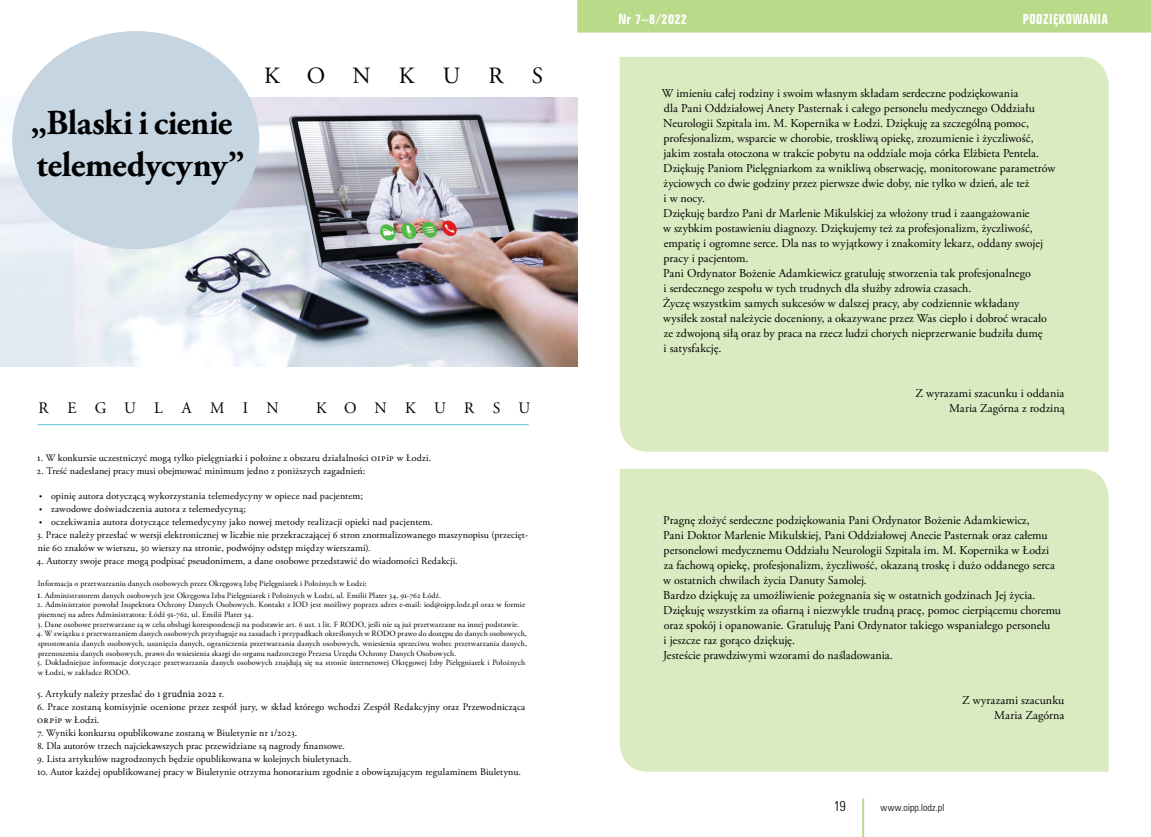
<style>
.page{position:relative;width:1151px;height:837px;background:#fff}
.page>*{position:absolute;margin:0;border:0;box-sizing:border-box;transform-origin:0 0}
.t1{font:700 35px/42px "Adobe Garamond Pro";letter-spacing:-.015em;color:#000}
.t2{font:23.2px "Adobe Garamond Pro";color:#000}
.t3{font:16px "Adobe Garamond Pro";letter-spacing:1.18em;color:#000}
.t4{font:700 condensed 14px "Folio BT";letter-spacing:.025em;color:#fff}
.t5{font:300 condensed 14px "Zurich BT";color:#000}
.t6{font:12px/15px "Adobe Garamond Pro";color:#000}
.t7{font:10px/13px "Adobe Garamond Pro";letter-spacing:.01em;color:#000}
.t8{font:300 condensed 10px "Zurich BT";letter-spacing:.01em;color:#000}
.t9{font:8px/9.6px "Adobe Garamond Pro";letter-spacing:.015em;color:#000}
.s1{font-family:"Minion Pro"}
.s2{font-size:10.5px}
.s3{font-size:8px}
.s4{font-family:"Minion Pro";font-size:10px}
</style>
<div class="page">
<hr style="left:862px;top:798px;width:2px;height:38px;background:#b9da89">
<div style="left:577px;top:0;width:574px;height:33px;background:#b9da89"></div>
<div style="left:620px;top:57px;width:489px;height:394px;background:#daebc1"></div>
<div style="left:620px;top:468px;width:489px;height:303px;background:#daebc1"></div>
<img style="left:0;top:97px;width:577px;height:269px">
<hr style="left:38px;top:424px;width:491px;height:1px;background:#56c5d0">
<div style="left:12px;top:31px;width:247px;height:218px;background:#c5d5e2;border-radius:50%"></div>
<h1 class="t1" style="left:31px;top:102px;width:215px">„Blaski i cienie telemedycyny”</h1>
<h2 class="t2" style="left:264px;top:62px;width:13px">K</h2>
<h2 class="t2" style="left:307px;top:62px;width:105px">ONK</h2>
<h2 class="t2" style="left:443px;top:62px;width:14px">U</h2>
<h2 class="t2" style="left:488px;top:62px;width:56px">R S</h2>
<h3 class="t3" style="left:39px;top:398px;width:96px">REGU</h3>
<h3 class="t3" style="left:154px;top:398px;width:126px">LAMIN</h3>
<h3 class="t3" style="left:316px;top:398px;width:9px">K</h3>
<h3 class="t3" style="left:344px;top:398px;width:70px">ONK</h3>
<h3 class="t3" style="left:434px;top:398px;width:10px">U</h3>
<h3 class="t3" style="left:464px;top:398px;width:64px">RSU</h3>
<p class="t7" style="left:37px;top:451px;width:395px"><span class="s1">1</span>. W konkursie uczestniczyć mogą tylko pielęgniarki i położne z obszaru działalności <span class="s2">OIP</span>i<span class="s2">P</span> w Łodzi.</p>
<p class="t7" style="left:37px;top:464px;width:330px">2. Treść nadesłanej pracy musi obejmować minimum jedno z poniższych zagadnień:</p>
<p class="t7" style="left:39px;top:489px;width:325px"><span class="s3">•</span> opinię autora dotyczącą wykorzystania telemedycyny w opiece nad pacjentem;</p>
<p class="t7" style="left:39px;top:502px;width:208px"><span class="s3">•</span> zawodowe doświadczenia autora z telemedycyną;</p>
<p class="t7" style="left:39px;top:515px;width:395px"><span class="s3">•</span> oczekiwania autora dotyczące telemedycyny jako nowej metody realizacji opieki nad pacjentem.</p>
<p class="t7" style="left:37px;top:528px;width:492px">3. Prace należy przesłać w wersji elektronicznej w liczbie nie przekraczającej 6 stron znormalizowanego maszynopisu (przecięt&shy;nie 60 znaków w wierszu, 30 wierszy na stronie, podwójny odstęp między wierszami).</p>
<p class="t7" style="left:37px;top:554px;width:423px">4. Autorzy swoje prace mogą podpisać pseudonimem, a dane osobowe przedstawić do wiadomości Redakcji.</p>
<p class="t9" style="left:38px;top:578px;width:331px">Informacja o przetwarzaniu danych osobowych przez Okręgową Izbę Pielęgniarek i Położnych w Łodzi:</p>
<p class="t9" style="left:37px;top:590px;width:405px"><span class="s4">1</span>. Administratorem danych osobowych jest Okręgowa Izba Pielęgniarek i Położnych w Łodzi, ul. Emilii Plater 34, 9<span class="s1">1</span>-762 Łódź.</p>
<p class="t9" style="left:37px;top:600px;width:489px">2. Administrator powołał Inspektora Ochrony Danych Osobowych. Kontakt z IOD jest możliwy poprzez adres e-mail: iod@oipp.lodz.pl oraz w formie pisemnej na adres Administratora: Łódź 9<span class="s1">1</span>-762, ul. Emilii Plater 34.</p>
<p class="t9" style="left:37px;top:619px;width:483px">3. Dane osobowe przetwarzane są w celu obsługi korespondencji na podstawie art. 6 ust. <span class="s1">1</span> lit. F RODO, jeśli nie są już przetwarzane na innej podstawie.</p>
<p class="t9" style="left:37px;top:629px;width:492px;text-align:justify">4. W związku z przetwarzaniem danych osobowych przysługuje na zasadach i przypadkach określonych w RODO prawo do dostępu do danych osobowych, sprostowania danych osobowych, usunięcia danych, ograniczenia przetwarzania danych osobowych, wniesienia sprzeciwu wobec przetwarzania danych, przenoszenia danych osobowych, prawo do wniesienia skargi do organu nadzorczego Prezesa Urzędu Ochrony Danych Osobowych.</p>
<p class="t9" style="left:37px;top:657px;width:489px">5. Dokładniejsze informacje dotyczące przetwarzania danych osobowych znajdują się na stronie internetowej Okręgowej Izby Pielęgniarek i Położnych w Łodzi, w zakładce RODO.</p>
<p class="t7" style="left:37px;top:687px;width:189px">5. Artykuły należy przesłać do <span class="s1">1 grudnia 2022</span> r.</p>
<p class="t7" style="left:37px;top:700px;width:490px">6. Prace zostaną komisyjnie ocenione przez zespół jury, w skład którego wchodzi Zespół Redakcyjny oraz Przewodnicząca<br><span class="s2">ORP</span>i<span class="s2">P</span> w Łodzi.</p>
<p class="t7" style="left:37px;top:726px;width:262px">7. Wyniki konkursu opublikowane zostaną w Biuletynie nr <span class="s1">1</span>/2023.</p>
<p class="t7" style="left:37px;top:739px;width:309px">8. Dla autorów trzech najciekawszych prac przewidziane są nagrody finansowe.</p>
<p class="t7" style="left:37px;top:752px;width:315px">9. Lista artykułów nagrodzonych będzie opublikowana w kolejnych biuletynach.</p>
<p class="t7" style="left:37px;top:765px;width:485px"><span class="s1">1</span>0. Autor każdej opublikowanej pracy w Biuletynie otrzyma honorarium zgodnie z obowiązującym regulaminem Biuletynu.</p>
<p class="t4" style="left:618px;top:10px;width:70px">Nr 7–8/2022</p>
<p class="t4" style="left:1023px;top:10px;width:86px">PODZIEKOWANIA</p>
<p class="t6" style="left:662px;top:86px;width:395px">W imieniu całej rodziny i swoim własnym składam serdeczne podziękowania<br>dla Pani Oddziałowej Anety Pasternak i całego personelu medycznego Oddziału Neurologii Szpitala im. M. Kopernika w Łodzi. Dziękuję za szczególną pomoc, profesjonalizm, wsparcie w chorobie, troskliwą opiekę, zrozumienie i życzliwość, jakim została otoczona w trakcie pobytu na oddziale moja córka Elżbieta Pentela.<br>Dziękuję Paniom Pielęgniarkom za wnikliwą obserwację, monitorowane parametrów życiowych co dwie godziny przez pierwsze dwie doby, nie tylko w dzień, ale też<br>i w nocy.<br>Dziękuję bardzo Pani dr Marlenie Mikulskiej za włożony trud i zaangażowanie<br>w szybkim postawieniu diagnozy. Dziękujemy też za profesjonalizm, życzliwość, empatię i ogromne serce. Dla nas to wyjątkowy i znakomity lekarz, oddany swojej pracy i pacjentom.<br>Pani Ordynator Bożenie Adamkiewicz gratuluję stworzenia tak profesjonalnego<br>i serdecznego zespołu w tych trudnych dla służby zdrowia czasach.<br>Życzę wszystkim samych sukcesów w dalszej pracy, aby codziennie wkładany wysiłek został należycie doceniony, a okazywane przez Was ciepło i dobroć wracało ze zdwojoną siłą oraz by praca na rzecz ludzi chorych nieprzerwanie budziła dumę<br>i satysfakcję.</p>
<p class="t6" style="left:915px;top:386px;width:151px;text-align:right">Z wyrazami szacunku i oddania<br>Maria Zagórna z rodziną</p>
<p class="t6" style="left:663px;top:513px;width:399px">Pragnę złożyć serdeczne podziękowania Pani Ordynator Bożenie Adamkiewicz,<br>Pani Doktor Marlenie Mikulskiej, Pani Oddziałowej Anecie Pasternak oraz całemu personelowi medycznemu Oddziału Neurologii Szpitala im. M. Kopernika w Łodzi za fachową opiekę, profesjonalizm, życzliwość, okazaną troskę i dużo oddanego serca w ostatnich chwilach życia Danuty Samolej.<br>Bardzo dziękuję za umożliwienie pożegnania się w ostatnich godzinach Jej życia.<br>Dziękuję wszystkim za ofiarną i niezwykle trudną pracę, pomoc cierpiącemu choremu oraz spokój i opanowanie. Gratuluję Pani Ordynator takiego wspaniałego personelu<br>i jeszcze raz gorąco dziękuję.<br>Jesteście prawdziwymi wzorami do naśladowania.</p>
<p class="t6" style="left:962px;top:693px;width:104px;text-align:right">Z wyrazami szacunku<br>Maria Zagórna</p>
<p class="t5" style="left:834px;top:797px;width:14px">19</p>
<p class="t8" style="left:880px;top:800px;width:65px">www.oipp.lodz.pl</p>
</div>
